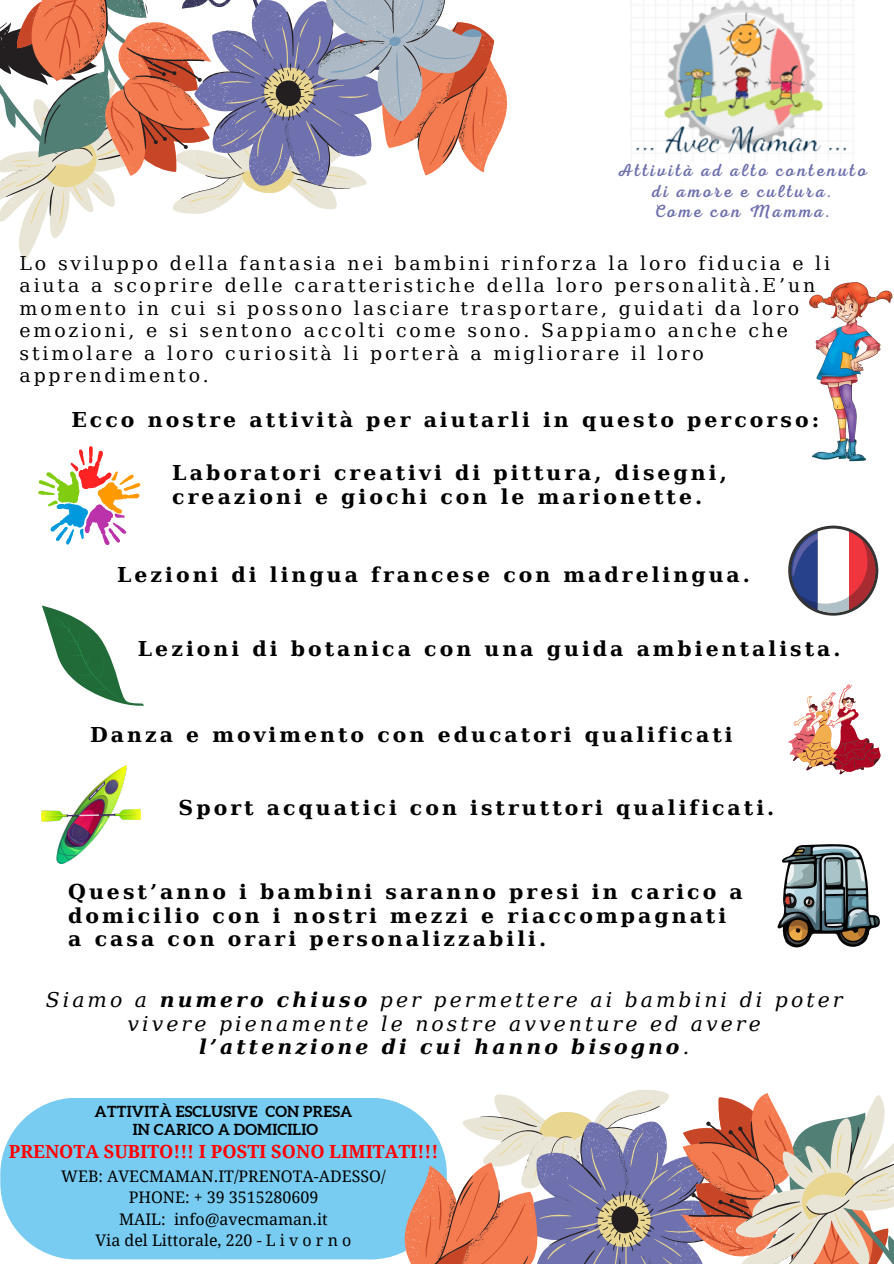
<style>
.page{position:relative;width:894px;height:1264px;background:#fff}
.page>*{position:absolute;margin:0;border:0;box-sizing:border-box;transform-origin:0 0}
.t1{font:700 20.4px/23.7px "DejaVu Serif";letter-spacing:.15em;color:#000}
.t2{font:italic 20.4px/23.7px "DejaVu Serif";letter-spacing:.15em;color:#000;text-align:center}
.t3{font:18.9px/22.5px "DejaVu Serif";letter-spacing:.15em;color:#000}
.t4{font:700 18.15px "Droid Serif";color:#f00}
.t5{font:17.7px/20.5px "RTL Adam Script Regular";letter-spacing:.15em;color:#6f71ae;text-align:center}
.t6{font:16.05px/21.6px "Droid Serif";color:#000;text-align:center}
.t7{font:700 15.15px/18.5px "Aleo";letter-spacing:.015em;color:#000;text-align:center}
.s1{font-weight:700}
</style>
<div class="page">
<div style="left:0;top:1097px;width:446px;height:162px;background:#79ccf1;border-radius:76px"></div>
<svg style="left:0;top:0;width:508px;height:260px"></svg>
<img style="left:630px;top:0;width:224px;height:161px">
<svg style="left:38px;top:446px;width:103px;height:99px"></svg>
<img style="left:809px;top:282px;width:84px;height:180px">
<svg style="left:777px;top:844px;width:102px;height:104px"></svg>
<svg style="left:42px;top:605px;width:102px;height:100px"></svg>
<svg style="left:788px;top:684px;width:92px;height:90px"></svg>
<svg style="left:788px;top:525px;width:90px;height:90px"></svg>
<svg style="left:791px;top:528px;width:84px;height:84px"></svg>
<svg style="left:381px;top:1090px;width:512px;height:173px"></svg>
<img style="left:42px;top:765px;width:99px;height:98px">
<p class="t5" style="left:617px;top:160px;width:251px">Attività ad alto contenuto di amore e cultura.<br>Come con Mamma.</p>
<p class="t3" style="left:20px;top:252px;width:811px">Lo sviluppo della fantasia nei bambini rinforza la loro fiducia e li aiuta a scoprire delle caratteristiche della loro personalità.E’un momento in cui si possono lasciare trasportare, guidati da loro emozioni, e si sentono accolti come sono. Sappiamo anche che stimolare a loro curiosità li porterà a migliorare il loro apprendimento.</p>
<p class="t1" style="left:71px;top:408px;width:749px">Ecco nostre attività per aiutarli in questo percorso:</p>
<p class="t1" style="left:172px;top:461px;width:556px">Laboratori creativi di pittura, disegni, creazioni e giochi con le marionette.</p>
<h3 class="t1" style="left:117px;top:563px;width:634px">Lezioni di lingua francese con madrelingua.</h3>
<p class="t1" style="left:138px;top:637px;width:704px">Lezioni di botanica con una guida ambientalista.</p>
<p class="t1" style="left:90px;top:722px;width:644px">Danza e movimento con educatori qualificati</p>
<h3 class="t1" style="left:178px;top:796px;width:597px">Sport acquatici con istruttori qualificati.</h3>
<p class="t1" style="left:68px;top:880px;width:676px">Quest’anno i bambini saranno presi in carico a domicilio con i nostri mezzi e riaccompagnati a casa con orari personalizzabili.</p>
<p class="t2" style="left:46px;top:988px;width:798px">Siamo a <span class="s1">numero chiuso</span> per permettere ai bambini di poter vivere pienamente le nostre avventure ed avere <span class="s1">l’attenzione di cui hanno bisogno</span>.</p>
<p class="t7" style="left:94px;top:1101px;width:259px">ATTIVITÀ ESCLUSIVE CON PRESA<br>IN CARICO A DOMICILIO</p>
<p class="t4" style="left:9px;top:1141px;width:431px">PRENOTA SUBITO!!! I POSTI SONO LIMITATI!!!</p>
<p class="t6" style="left:61px;top:1165px;width:326px">WEB: AVECMAMAN.IT/PRENOTA-ADESSO/<br>PHONE: + 39 3515280609<br>MAIL: info@avecmaman.it<br>Via del Littorale, 220 - L i v o r n o</p>
</div>
